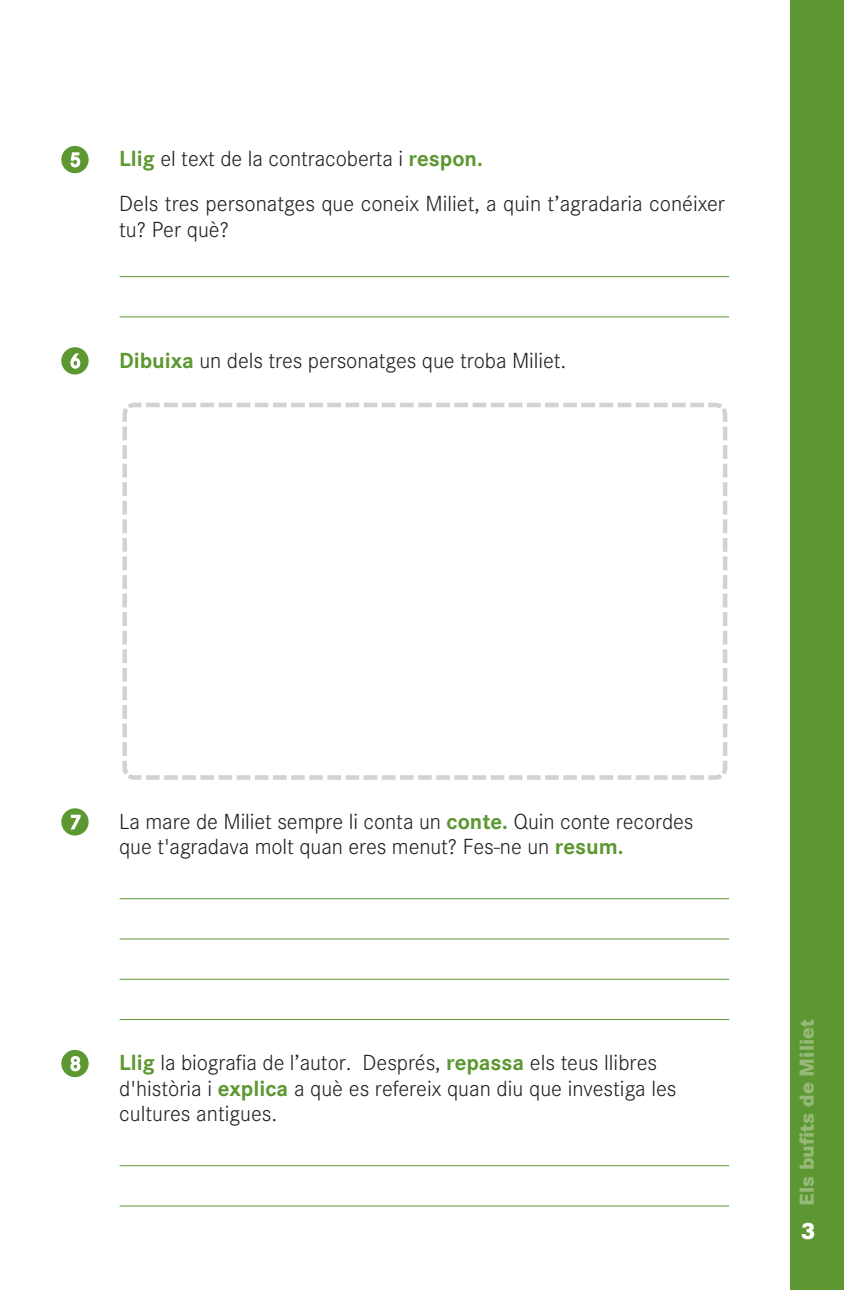
<style>
.page{position:relative;width:844px;height:1290px;background:#fff}
.page>*{position:absolute;margin:0;border:0;box-sizing:border-box;transform-origin:0 0}
.t1{font:800 24.5px "Corporate S";color:#fff}
.t2{font:300 22.75px/25.4px "Corporate S";letter-spacing:-.005em;color:#231f20}
.t3{font:800 21px "Corporate S";color:#96b977}
.s1{font-weight:700;color:#5c9731}
</style>
<div class="page">
<div style="left:789px;top:0;width:54px;height:1290px;background:#5c9731"></div>
<svg style="left:61px;top:146px;width:28px;height:27px"></svg>
<hr style="left:119px;top:276px;width:610px;height:1px;background:#5c9731">
<hr style="left:119px;top:316px;width:610px;height:1px;background:#5c9731">
<svg style="left:61px;top:347px;width:28px;height:27px"></svg>
<svg style="left:61px;top:808px;width:28px;height:27px"></svg>
<hr style="left:119px;top:898px;width:610px;height:1px;background:#5c9731">
<hr style="left:119px;top:938px;width:610px;height:1px;background:#5c9731">
<hr style="left:119px;top:979px;width:610px;height:1px;background:#5c9731">
<hr style="left:119px;top:1019px;width:610px;height:1px;background:#5c9731">
<svg style="left:61px;top:1050px;width:28px;height:27px"></svg>
<hr style="left:119px;top:1165px;width:610px;height:1px;background:#5c9731">
<hr style="left:119px;top:1205px;width:610px;height:1px;background:#5c9731">
<svg style="left:122px;top:402px;width:606px;height:378px"></svg>
<p class="t2" style="left:119px;top:136px;width:607px;line-height:45.1px"><span class="s1">Llig</span> el text de la contracoberta i <span class="s1">respon.<br></span>Dels tres personatges que coneix Miliet, a quin t’agradaria conéixer</p>
<p class="t2" style="left:119px;top:217px;width:111px">tu? Per què?</p>
<p class="t2" style="left:119px;top:348px;width:448px"><span class="s1">Dibuixa</span> un dels tres personatges que troba Miliet.</p>
<p class="t2" style="left:119px;top:809px;width:575px">La mare de Miliet sempre li conta un <span class="s1">conte.</span> Quin conte recordes que t'agradava molt quan eres menut? Fes-ne un <span class="s1">resum.</span></p>
<p class="t2" style="left:119px;top:1050px;width:558px"><span class="s1">Llig</span> la biografia de l’autor. Després, <span class="s1">repassa</span> els teus llibres d'història i <span class="s1">explica</span> a què es refereix quan diu que investiga les cultures antigues.</p>
<p class="t3" style="left:793px;top:1205px;width:188px;rotate:-90deg">Els bufits de Miliet</p>
<p class="t1" style="left:800px;top:1216px;width:17px">3</p>
</div>
